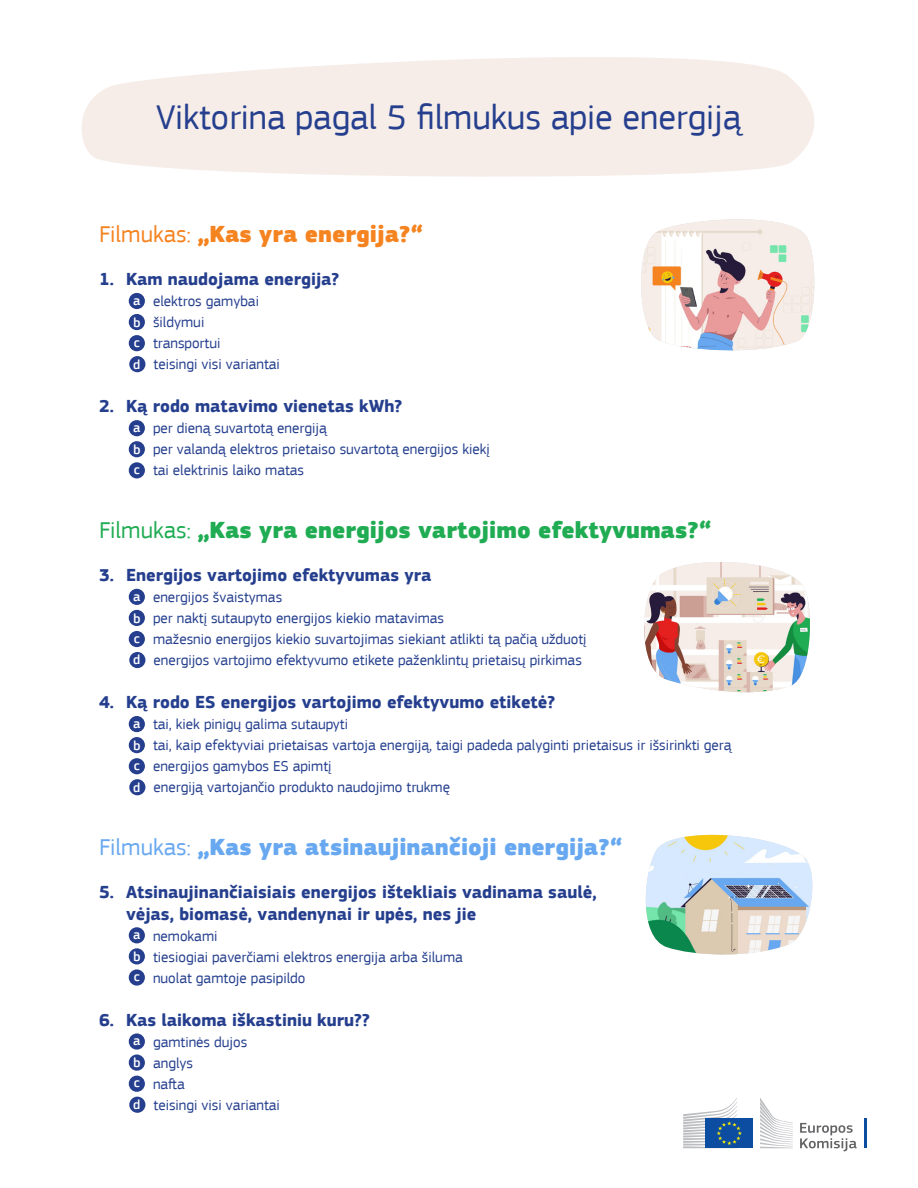
<style>
.page{position:relative;width:918px;height:1188px;background:#fff}
.page>*{position:absolute;margin:0;border:0;box-sizing:border-box;transform-origin:0 0}
.t1{font:36px "EC Square Sans Pro";color:#253f8e}
.Video{font:900 24px "EC Square Sans Pro Extra";color:#20ac53}
.Video-2{font:900 24px "EC Square Sans Pro Extra";color:#68a8f0}
.Video-3{font:900 24px "EC Square Sans Pro Extra";color:#f58320}
.Questions{font:700 18px/21.6px "EC Square Sans Pro";color:#253f8e}
.Answers{font:15px "EC Square Sans Pro";color:#253f8e}
.t2{font:500 13.5px "EC Square Sans Pro";color:#fff}
.s1{font-family:"EC Square Sans Pro";font-weight:400}
</style>
<div class="page">
<svg style="left:81px;top:57px;width:733px;height:120px;background:#f7efea"></svg>
<div style="left:129px;top:293px;width:16px;height:16px;background:#253f8e;border-radius:50%"></div>
<div style="left:129px;top:314px;width:16px;height:16px;background:#253f8e;border-radius:50%"></div>
<div style="left:129px;top:335px;width:16px;height:16px;background:#253f8e;border-radius:50%"></div>
<div style="left:129px;top:356px;width:16px;height:16px;background:#253f8e;border-radius:50%"></div>
<div style="left:129px;top:420px;width:16px;height:16px;background:#253f8e;border-radius:50%"></div>
<div style="left:129px;top:441px;width:16px;height:16px;background:#253f8e;border-radius:50%"></div>
<div style="left:129px;top:462px;width:16px;height:16px;background:#253f8e;border-radius:50%"></div>
<div style="left:129px;top:589px;width:16px;height:16px;background:#253f8e;border-radius:50%"></div>
<div style="left:129px;top:610px;width:16px;height:16px;background:#253f8e;border-radius:50%"></div>
<div style="left:129px;top:631px;width:16px;height:16px;background:#253f8e;border-radius:50%"></div>
<div style="left:129px;top:652px;width:16px;height:16px;background:#253f8e;border-radius:50%"></div>
<div style="left:129px;top:716px;width:16px;height:16px;background:#253f8e;border-radius:50%"></div>
<div style="left:129px;top:737px;width:16px;height:16px;background:#253f8e;border-radius:50%"></div>
<div style="left:129px;top:758px;width:16px;height:16px;background:#253f8e;border-radius:50%"></div>
<div style="left:129px;top:779px;width:16px;height:16px;background:#253f8e;border-radius:50%"></div>
<div style="left:129px;top:927px;width:16px;height:16px;background:#253f8e;border-radius:50%"></div>
<div style="left:129px;top:948px;width:16px;height:16px;background:#253f8e;border-radius:50%"></div>
<div style="left:129px;top:969px;width:16px;height:17px;background:#253f8e;border-radius:50%"></div>
<div style="left:129px;top:1033px;width:16px;height:17px;background:#253f8e;border-radius:50%"></div>
<div style="left:129px;top:1055px;width:16px;height:16px;background:#253f8e;border-radius:50%"></div>
<div style="left:129px;top:1076px;width:16px;height:16px;background:#253f8e;border-radius:50%"></div>
<div style="left:129px;top:1097px;width:16px;height:16px;background:#253f8e;border-radius:50%"></div>
<img style="left:641px;top:219px;width:174px;height:132px">
<img style="left:644px;top:562px;width:166px;height:131px">
<img style="left:645px;top:835px;width:168px;height:120px">
<svg style="left:800px;top:1123px;width:57px;height:28px"></svg>
<hr style="left:864px;top:1119px;width:3px;height:29px;background:#0d4da1">
<svg style="left:760px;top:1098px;width:33px;height:50px"></svg>
<div style="left:706px;top:1119px;width:47px;height:29px;background:#0d4da1"></div>
<svg style="left:683px;top:1098px;width:59px;height:50px"></svg>
<p class="t1" style="left:156px;top:96px;width:587px">Viktorina pagal 5 filmukus apie energiją</p>
<p class="Video-3" style="left:99px;top:219px;width:326px"><span class="s1">Filmukas:</span> „Kas yra energija?“</p>
<p class="Questions" style="left:99px;top:269px;width:242px">1. Kam naudojama energija?</p>
<p class="t2" style="left:133px;top:292px;width:9px">a</p>
<p class="Answers" style="left:153px;top:293px;width:108px">elektros gamybai</p>
<p class="t2" style="left:133px;top:314px;width:9px">b</p>
<p class="Answers" style="left:153px;top:314px;width:53px">šildymui</p>
<p class="t2" style="left:134px;top:334px;width:8px">c</p>
<p class="Answers" style="left:153px;top:335px;width:69px">transportui</p>
<p class="t2" style="left:133px;top:356px;width:9px">d</p>
<p class="Answers" style="left:154px;top:356px;width:128px">teisingi visi variantai</p>
<p class="Questions" style="left:99px;top:396px;width:305px">2. Ką rodo matavimo vienetas kWh?</p>
<p class="t2" style="left:133px;top:420px;width:9px">a</p>
<p class="Answers" style="left:153px;top:420px;width:175px">per dieną suvartotą energiją</p>
<p class="t2" style="left:133px;top:442px;width:9px">b</p>
<p class="Answers" style="left:153px;top:441px;width:338px">per valandą elektros prietaiso suvartotą energijos kiekį</p>
<p class="t2" style="left:134px;top:462px;width:8px">c</p>
<p class="Answers" style="left:153px;top:462px;width:153px">tai elektrinis laiko matas</p>
<p class="Video" style="left:99px;top:515px;width:614px"><span class="s1">Filmukas:</span> „Kas yra energijos vartojimo efektyvumas?“</p>
<p class="Questions" style="left:99px;top:565px;width:334px">3. Energijos vartojimo efektyvumas yra</p>
<p class="t2" style="left:133px;top:588px;width:9px">a</p>
<p class="Answers" style="left:153px;top:588px;width:131px">energijos švaistymas</p>
<p class="t2" style="left:133px;top:610px;width:9px">b</p>
<p class="Answers" style="left:153px;top:609px;width:293px">per naktį sutaupyto energijos kiekio matavimas</p>
<p class="t2" style="left:134px;top:630px;width:8px">c</p>
<p class="Answers" style="left:153px;top:630px;width:435px">mažesnio energijos kiekio suvartojimas siekiant atlikti tą pačią užduotį</p>
<p class="t2" style="left:133px;top:652px;width:9px">d</p>
<p class="Answers" style="left:154px;top:651px;width:430px">energijos vartojimo efektyvumo etikete paženklintų prietaisų pirkimas</p>
<p class="Questions" style="left:99px;top:692px;width:458px">4. Ką rodo ES energijos vartojimo efektyvumo etiketė?</p>
<p class="t2" style="left:133px;top:716px;width:9px">a</p>
<p class="Answers" style="left:153px;top:716px;width:197px">tai, kiek pinigų galima sutaupyti</p>
<p class="t2" style="left:133px;top:738px;width:9px">b</p>
<p class="Answers" style="left:153px;top:737px;width:580px">tai, kaip efektyviai prietaisas vartoja energiją, taigi padeda palyginti prietaisus ir išsirinkti gerą</p>
<p class="t2" style="left:134px;top:757px;width:8px">c</p>
<p class="Answers" style="left:153px;top:758px;width:180px">energijos gamybos ES apimtį</p>
<p class="t2" style="left:133px;top:779px;width:9px">d</p>
<p class="Answers" style="left:154px;top:779px;width:298px">energiją vartojančio produkto naudojimo trukmę</p>
<p class="Video-2" style="left:99px;top:832px;width:525px"><span class="s1">Filmukas:</span> „Kas yra atsinaujinančioji energija?“</p>
<p class="Questions" style="left:126px;top:882px;width:472px;text-indent:-27px">5. Atsinaujinančiaisiais energijos ištekliais vadinama saulė, vėjas, biomasė, vandenynai ir upės, nes jie</p>
<p class="t2" style="left:133px;top:927px;width:9px">a</p>
<p class="Answers" style="left:153px;top:927px;width:66px">nemokami</p>
<p class="t2" style="left:133px;top:949px;width:9px">b</p>
<p class="Answers" style="left:153px;top:948px;width:311px">tiesiogiai paverčiami elektros energija arba šiluma</p>
<p class="t2" style="left:134px;top:969px;width:8px">c</p>
<p class="Answers" style="left:153px;top:969px;width:154px">nuolat gamtoje pasipildo</p>
<p class="Questions" style="left:99px;top:1010px;width:272px">6. Kas laikoma iškastiniu kuru??</p>
<p class="t2" style="left:133px;top:1033px;width:9px">a</p>
<p class="Answers" style="left:153px;top:1033px;width:96px">gamtinės dujos</p>
<p class="t2" style="left:133px;top:1055px;width:9px">b</p>
<p class="Answers" style="left:153px;top:1054px;width:42px">anglys</p>
<p class="t2" style="left:134px;top:1075px;width:8px">c</p>
<p class="Answers" style="left:153px;top:1075px;width:33px">nafta</p>
<p class="t2" style="left:133px;top:1097px;width:9px">d</p>
<p class="Answers" style="left:154px;top:1096px;width:128px">teisingi visi variantai</p>
</div>
